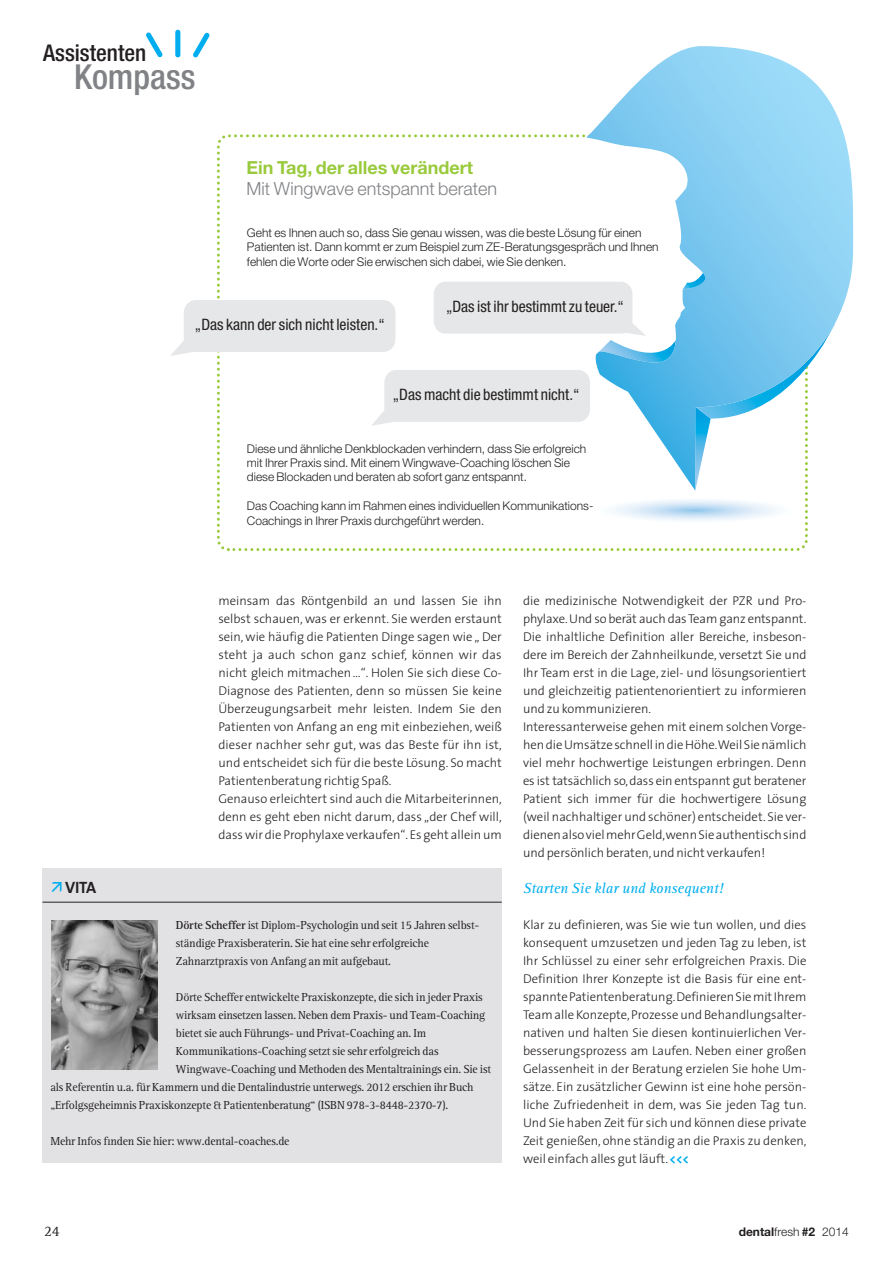
<style>
.page{position:relative;width:893px;height:1263px;background:#fff}
.page>*{position:absolute;margin:0;border:0;box-sizing:border-box;transform-origin:0 0}
.t1{font:500 condensed 34.5px "Helvetica Neue";color:#808285}
.t2{font:500 condensed 23.1px "Helvetica Neue";color:#231f20}
.t3{font:300 18px "Helvetica Neue";color:#808285}
.t4{font:700 18px "Helvetica Neue";color:#99ca3c}
.t5{font:700 16.5px "The Sans";color:#231f20}
.t6{font:condensed 15.75px "Helvetica Neue";color:#231f20}
.t7{font:italic 15px "Rotis Serif";color:#00aeef}
.t8{font:15px "Rotis Serif";color:#231f20}
.t9{font:300 12.75px/18px "The Sans";color:#231f20}
.t10{font:12px/18px "Rotis Serif";letter-spacing:-.015em;color:#231f20}
.t11{font:300 12px/14.4px "Helvetica Neue";color:#231f20}
.s1{font-weight:700;color:#00aeef}
.s2{font-weight:700}
</style>
<div class="page">
<svg style="left:217px;top:134px;width:591px;height:417px"></svg>
<svg style="left:146px;top:32px;width:17px;height:26px"></svg>
<div style="left:175px;top:30px;width:5px;height:27px;background:#00aeef;border-radius:3px"></div>
<svg style="left:193px;top:32px;width:17px;height:26px"></svg>
<div style="left:43px;top:868px;width:459px;height:295px;background:#e2e2e5"></div>
<img style="left:51px;top:921px;width:107px;height:148px">
<hr style="left:43px;top:902px;width:459px;height:1px;background:#231f20">
<svg style="left:591px;top:497px;width:207px;height:26px"></svg>
<svg style="left:586px;top:46px;width:267px;height:445px"></svg>
<svg style="left:683px;top:273px;width:23px;height:16px"></svg>
<svg style="left:171px;top:282px;width:505px;height:144px"></svg>
<h2 class="t2" style="left:43px;top:45px;width:105px">Assistenten</h2>
<h1 class="t1" style="left:74px;top:65px;width:123px">Kompass</h1>
<h3 class="t4" style="left:247px;top:161px;width:228px">Ein Tag, der alles verändert</h3>
<h3 class="t3" style="left:247px;top:182px;width:252px">Mit Wingwave entspannt beraten</h3>
<p class="t11" style="left:247px;top:226px;width:413px">Geht es Ihnen auch so, dass Sie genau wissen, was die beste Lösung für einen<br>Patienten ist. Dann kommt er zum Beispiel zum ZE-Beratungsgespräch und Ihnen fehlen die Worte oder Sie erwischen sich dabei, wie Sie denken.</p>
<p class="t6" style="left:446px;top:301px;width:179px">„Das ist ihr bestimmt zu teuer.“</p>
<p class="t6" style="left:195px;top:319px;width:191px">„Das kann der sich nicht leisten.“</p>
<p class="t6" style="left:393px;top:389px;width:188px">„Das macht die bestimmt nicht.“</p>
<p class="t11" style="left:247px;top:442px;width:341px">Diese und ähnliche Denkblockaden verhindern, dass Sie erfolgreich mit Ihrer Praxis sind. Mit einem Wingwave-Coaching löschen Sie diese Blockaden und beraten ab sofort ganz entspannt.</p>
<p class="t11" style="left:247px;top:500px;width:348px">Das Coaching kann im Rahmen eines individuellen Kommunikations-<br>Coachings in Ihrer Praxis durchgeführt werden.</p>
<p class="t9" style="left:218px;top:593px;width:285px">meinsam das Röntgenbild an und lassen Sie ihn selbst schauen, was er erkennt. Sie werden erstaunt sein, wie häufig die Patienten Dinge sagen wie „ Der steht ja auch schon ganz schief, können wir das nicht gleich mitmachen …“. Holen Sie sich diese Co-Diagnose des Patienten, denn so müssen Sie keine Überzeugungsarbeit mehr leisten. Indem Sie den Patienten von Anfang an eng mit einbeziehen, weiß dieser nachher sehr gut, was das Beste für ihn ist, und entscheidet sich für die beste Lösung. So macht Patientenberatung richtig Spaß.<br>Genauso erleichtert sind auch die Mitarbeiterinnen, denn es geht eben nicht darum, dass „der Chef will, dass wir die Prophylaxe verkaufen“. Es geht allein um</p>
<p class="t9" style="left:523px;top:593px;width:285px">die medizinische Notwendigkeit der PZR und Pro - phylaxe. Und so berät auch das Team ganz entspannt.<br>Die inhaltliche Definition aller Bereiche, insbeson&shy;dere im Bereich der Zahnheilkunde, versetzt Sie und Ihr Team erst in die Lage, ziel- und lösungsorientiert und gleichzeitig patientenorientiert zu informieren und zu kommunizieren.<br>Interessanterweise gehen mit einem solchen Vor ge - hen die Umsätze schnell in die Höhe. Weil Sie nämlich viel mehr hochwertige Leistungen erbringen. Denn es ist tatsächlich so, dass ein entspannt gut beratener Patient sich immer für die hochwertigere Lösung (weil nachhaltiger und schöner) entscheidet. Sie ver&shy;dienen also viel mehr Geld, wenn Sie authentisch sind und persönlich beraten, und nicht verkaufen!</p>
<p class="t7" style="left:523px;top:883px;width:202px">Starten Sie klar und konsequent!</p>
<p class="t9" style="left:523px;top:917px;width:285px;text-align:justify">Klar zu definieren, was Sie wie tun wollen, und dies konsequent umzusetzen und jeden Tag zu leben, ist Ihr Schlüssel zu einer sehr erfolgreichen Praxis. Die Definition Ihrer Konzepte ist die Basis für eine ent&shy;spannte Patientenberatung. Definieren Sie mit Ihrem Team alle Konzepte, Prozesse und Behandlungs alter - nativen und halten Sie diesen kontinuierlichen Ver - besserungsprozess am Laufen. Neben einer großen Gelassenheit in der Beratung erzielen Sie hohe Um - sätze. Ein zusätzlicher Gewinn ist eine hohe persön - liche Zufriedenheit in dem, was Sie jeden Tag tun.<br>Und Sie haben Zeit für sich und können diese private Zeit genießen, ohne ständig an die Praxis zu denken, weil einfach alles gut läuft. <span class="s1">&lt;&lt;&lt;</span></p>
<p class="t5" style="left:65px;top:879px;width:32px">VITA</p>
<p class="t10" style="left:176px;top:917px;width:305px"><span class="s2">Dörte Scheffer</span> ist Diplom-Psychologin und seit 15 Jahren selbst&shy;ständige Praxisberaterin. Sie hat eine sehr erfolgreiche<br>Zahnarztpraxis von Anfang an mit aufgebaut.</p>
<p class="t10" style="left:176px;top:989px;width:308px">Dörte Scheffer entwickelte Praxiskonzepte, die sich in jeder Praxis</p>
<p class="t10" style="left:176px;top:1007px;width:311px">wirksam einsetzen lassen. Neben dem Praxis- und Team-Coaching</p>
<p class="t10" style="left:176px;top:1025px;width:252px">bietet sie auch Führungs- und Privat-Coaching an. Im</p>
<p class="t10" style="left:176px;top:1043px;width:264px">Kommunikations-Coaching setzt sie sehr erfolgreich das</p>
<p class="t10" style="left:176px;top:1061px;width:317px">Wingwave-Coaching und Methoden des Mentaltrainings ein. Sie ist</p>
<p class="t10" style="left:50px;top:1079px;width:425px">als Referentin u.a. für Kammern und die Dentalindustrie unterwegs. 2012 erschien ihr Buch</p>
<p class="t10" style="left:50px;top:1097px;width:399px">„Erfolgsgeheimnis Praxiskonzepte &amp; Patientenberatung“ (ISBN 978-3-8448-2370-7).</p>
<p class="t10" style="left:50px;top:1133px;width:241px">Mehr Infos finden Sie hier: www.dental-coaches.de</p>
<p class="t8" style="left:44px;top:1226px;width:17px">24</p>
<p class="t11" style="left:739px;top:1225px;width:112px"><span class="s2">dental</span>fresh <span class="s2">#2</span> 2014</p>
</div>
